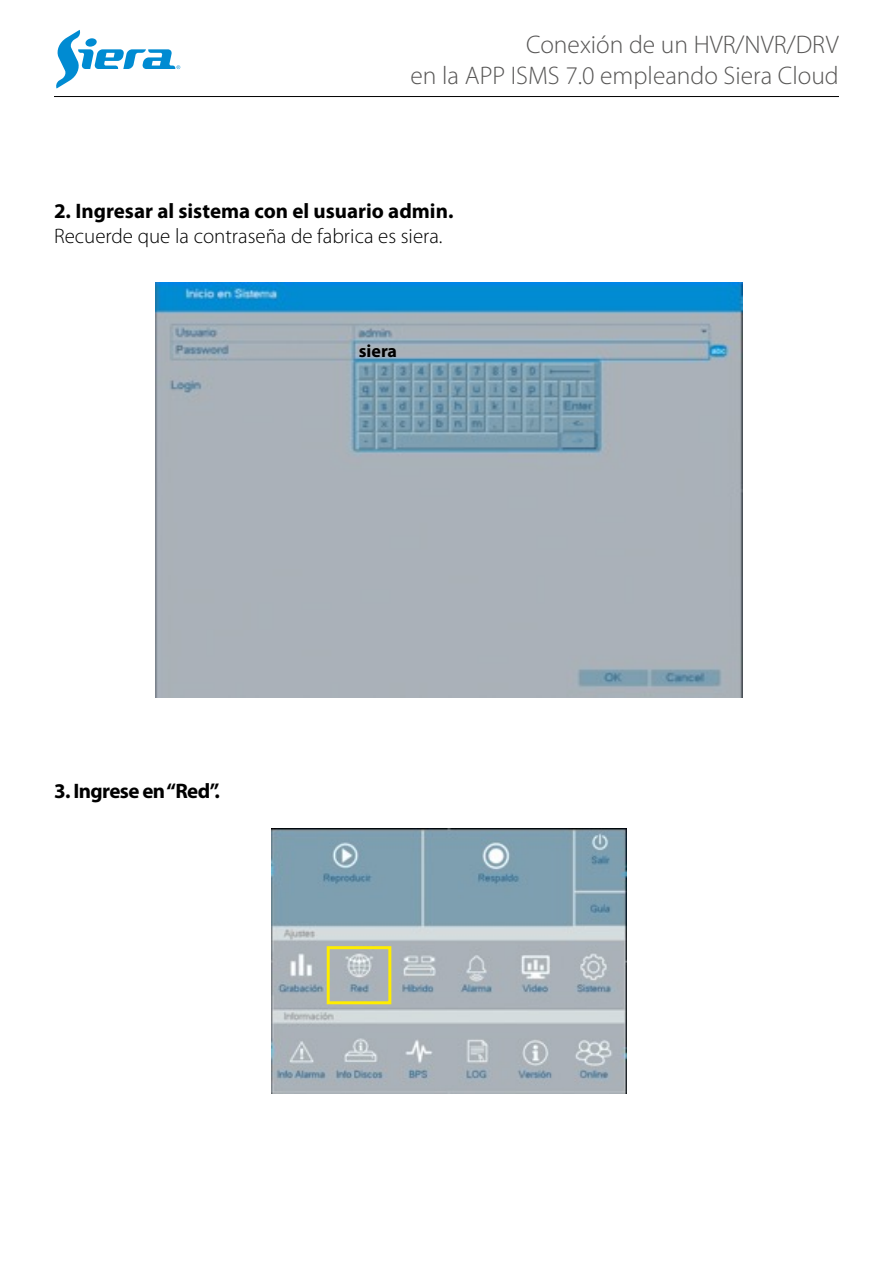
<style>
.page{position:relative;width:893px;height:1263px;background:#fff}
.page>*{position:absolute;margin:0;border:0;box-sizing:border-box;transform-origin:0 0}
.t1{font:300 25.5px/30.6px "Myriad Pro";color:#575655;text-align:right}
.t2{font:300 21px "Myriad Pro";color:#000}
.t3{font:700 21px "Myriad Pro";color:#000}
.t4{font:700 21px "Myriad Pro";letter-spacing:-.03em;color:#000}
.t5{font:700 18px "Myriad Pro";color:#000}
</style>
<div class="page">
<img style="left:271px;top:829px;width:355px;height:265px">
<img style="left:156px;top:282px;width:586px;height:416px">
<hr style="left:54px;top:96px;width:785px;height:1px;background:#000">
<svg style="left:56px;top:30px;width:124px;height:59px"></svg>
<div style="left:327px;top:946px;width:64px;height:58px;border:3px solid #ffed00"></div>
<p class="t1" style="left:411px;top:29px;width:430px">Conexión de un HVR/NVR/DRV<br>en la APP ISMS 7.0 empleando Siera Cloud</p>
<p class="t3" style="left:54px;top:197px;width:401px">2. Ingresar al sistema con el usuario admin.</p>
<p class="t2" style="left:54px;top:224px;width:390px">Recuerde que la contraseña de fabrica es siera.</p>
<p class="t5" style="left:359px;top:339px;width:40px">siera</p>
<p class="t4" style="left:54px;top:777px;width:167px">3. Ingrese en “Red”.</p>
</div>
